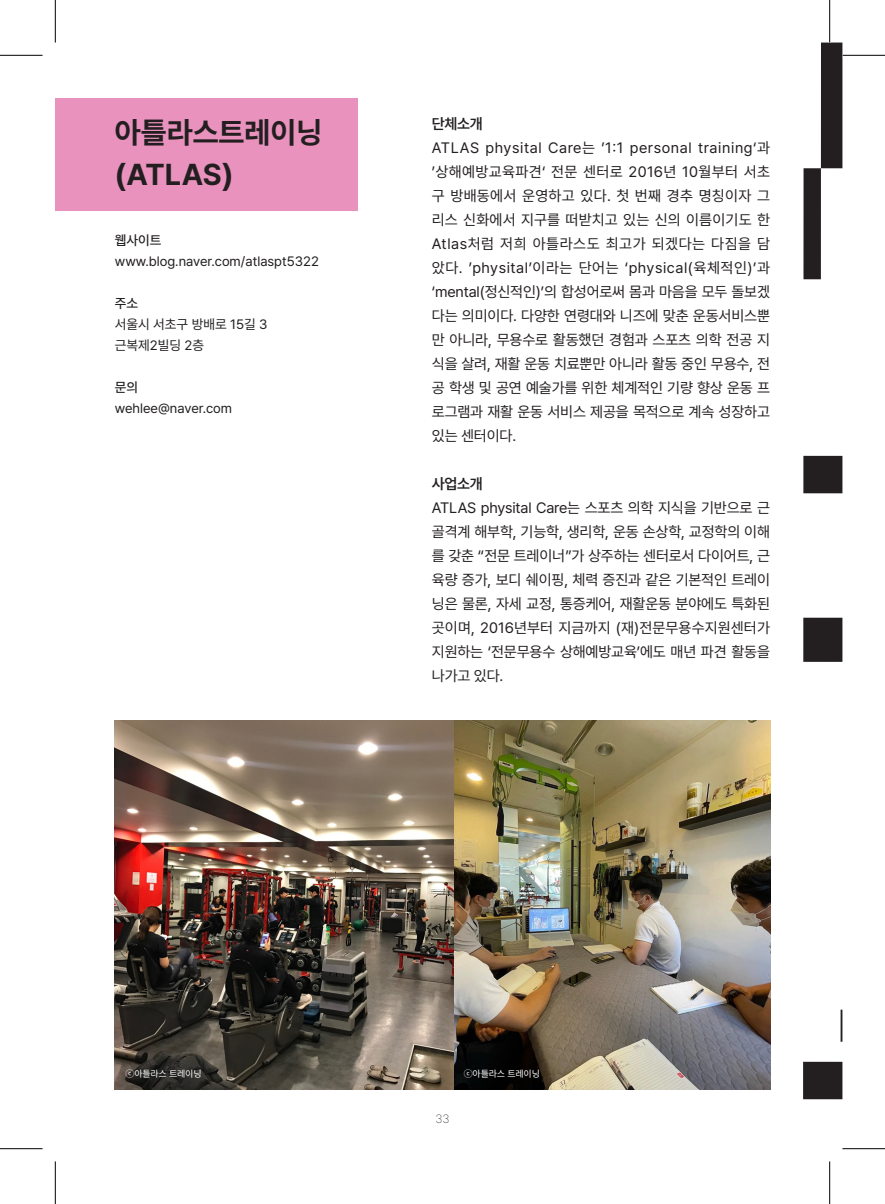
<style>
.page{position:relative;width:885px;height:1204px;background:#fff}
.page>*{position:absolute;margin:0;border:0;box-sizing:border-box;transform-origin:0 0}
.t1{font:700 30px/42px "Pretendard";color:#231f20}
.t2{font:15px/24px "Pretendard";letter-spacing:-.01em;color:#231f20;text-align:justify}
.t3{font:600 15px "Pretendard";letter-spacing:-.02em;color:#231f20}
.t4{font:13.5px "Pretendard";color:#231f20}
.t5{font:500 13.5px "Pretendard";color:#231f20}
.t6{font:100 12px "Pretendard";color:#231f20}
.t7{font:9px "Noto Sans CJ Kkr";letter-spacing:-.02em;color:#fff}
</style>
<div class="page">
<div style="left:820px;top:43px;width:22px;height:125px;background:#231f20"></div>
<div style="left:803px;top:456px;width:39px;height:37px;background:#231f20"></div>
<div style="left:803px;top:1061px;width:39px;height:38px;background:#231f20"></div>
<div style="left:803px;top:168px;width:17px;height:111px;background:#231f20"></div>
<div style="left:803px;top:617px;width:39px;height:44px;background:#231f20"></div>
<hr style="left:840px;top:1009px;width:2px;height:32px;background:#231f20">
<div style="left:55px;top:98px;width:303px;height:112px;background:#ea92be"></div>
<img style="left:453px;top:720px;width:317px;height:369px">
<img style="left:115px;top:720px;width:338px;height:369px">
<hr style="left:0;top:55px;width:43px;height:1px;background:#000">
<hr style="left:842px;top:55px;width:42px;height:1px;background:#000">
<hr style="left:0;top:1148px;width:43px;height:1px;background:#000">
<hr style="left:842px;top:1148px;width:42px;height:1px;background:#000">
<hr style="left:55px;top:0;width:1px;height:43px;background:#000">
<hr style="left:55px;top:1161px;width:1px;height:42px;background:#000">
<hr style="left:829px;top:0;width:1px;height:43px;background:#000">
<hr style="left:829px;top:1161px;width:1px;height:42px;background:#000">
<p class="t1" style="left:115px;top:111px;width:209px">아틀라스트레이닝 (ATLAS)</p>
<p class="t5" style="left:115px;top:230px;width:48px">웹사이트</p>
<p class="t4" style="left:115px;top:251px;width:205px">www.blog.naver.com/atlaspt5322</p>
<p class="t5" style="left:115px;top:293px;width:25px">주소</p>
<p class="t4" style="left:115px;top:314px;width:154px">서울시 서초구 방배로 15길 3</p>
<p class="t4" style="left:115px;top:335px;width:91px">근복제2빌딩 2층</p>
<p class="t5" style="left:115px;top:377px;width:25px">문의</p>
<p class="t4" style="left:115px;top:398px;width:119px">wehlee@naver.com</p>
<p class="t3" style="left:432px;top:113px;width:52px">단체소개</p>
<p class="t2" style="left:432px;top:135px;width:340px">ATLAS physital Care는 ’1:1 personal training‘과 ’상해예방교육파견‘ 전문 센터로 2016년 10월부터 서초 구 방배동에서 운영하고 있다. 첫 번째 경추 명칭이자 그 리스 신화에서 지구를 떠받치고 있는 신의 이름이기도 한 Atlas처럼 저희 아틀라스도 최고가 되겠다는 다짐을 담 았다. ’physital’이라는 단어는 ‘physical(육체적인)’과 ‘mental(정신적인)’의 합성어로써 몸과 마음을 모두 돌보겠 다는 의미이다. 다양한 연령대와 니즈에 맞춘 운동서비스뿐 만 아니라, 무용수로 활동했던 경험과 스포츠 의학 전공 지 식을 살려, 재활 운동 치료뿐만 아니라 활동 중인 무용수, 전 공 학생 및 공연 예술가를 위한 체계적인 기량 향상 운동 프 로그램과 재활 운동 서비스 제공을 목적으로 계속 성장하고 있는 센터이다.</p>
<p class="t3" style="left:432px;top:473px;width:52px">사업소개</p>
<p class="t2" style="left:432px;top:495px;width:339px">ATLAS physital Care는 스포츠 의학 지식을 기반으로 근 골격계 해부학, 기능학, 생리학, 운동 손상학, 교정학의 이해 를 갖춘 “전문 트레이너”가 상주하는 센터로서 다이어트, 근 육량 증가, 보디 쉐이핑, 체력 증진과 같은 기본적인 트레이 닝은 물론, 자세 교정, 통증케어, 재활운동 분야에도 특화된 곳이며, 2016년부터 지금까지 (재)전문무용수지원센터가 지원하는 ‘전문무용수 상해예방교육’에도 매년 파견 활동을 나가고 있다.</p>
<p class="t7" style="left:125px;top:1068px;width:78px">ⓒ아틀라스 트레이닝</p>
<p class="t7" style="left:463px;top:1068px;width:78px">ⓒ아틀라스 트레이닝</p>
<p class="t6" style="left:435px;top:1110px;width:16px">33</p>
</div>
